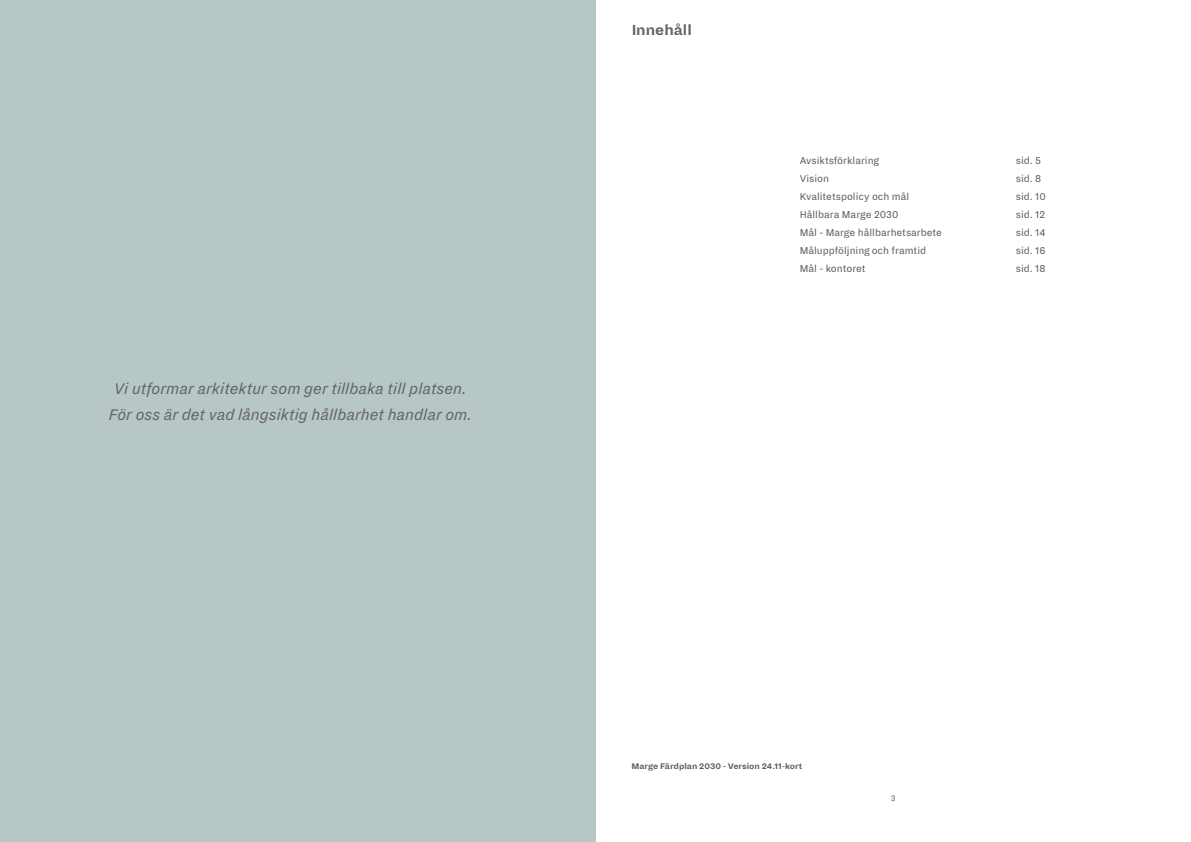
<style>
.page{position:relative;width:1191px;height:842px;background:#fff}
.page>*{position:absolute;margin:0;border:0;box-sizing:border-box;transform-origin:0 0}
.Rubrik{font:italic 17px "Dia";color:#646362}
.t1{font:700 16px "Dia";color:#646362}
.Brödtext{font:11px "Dia";color:#5b5d5d}
.Bildtext__rör_ej{font:700 9px "Dia";color:#5b5d5d}
.t2{font:9px "Dia";color:#646362}
</style>
<div class="page">
<div style="left:0;top:0;width:595px;height:842px;background:#b6c7c6"></div>
<p class="Rubrik" style="left:114px;top:379px;width:354px">Vi utformar arkitektur som ger tillbaka till platsen.</p>
<p class="Rubrik" style="left:109px;top:405px;width:365px">För oss är det vad långsiktig hållbarhet handlar om.</p>
<h2 class="t1" style="left:631px;top:20px;width:62px">Innehåll</h2>
<p class="Brödtext" style="left:799px;top:155px;width:81px">Avsiktsförklaring</p>
<p class="Brödtext" style="left:1015px;top:155px;width:27px">sid. 5</p>
<p class="Brödtext" style="left:799px;top:173px;width:31px">Vision</p>
<p class="Brödtext" style="left:1015px;top:173px;width:27px">sid. 8</p>
<p class="Brödtext" style="left:799px;top:191px;width:111px">Kvalitetspolicy och mål</p>
<p class="Brödtext" style="left:1015px;top:191px;width:32px">sid. 10</p>
<p class="Brödtext" style="left:799px;top:209px;width:100px">Hållbara Marge 2030</p>
<p class="Brödtext" style="left:1015px;top:209px;width:31px">sid. 12</p>
<p class="Brödtext" style="left:799px;top:227px;width:144px">Mål - Marge hållbarhetsarbete</p>
<p class="Brödtext" style="left:1015px;top:227px;width:31px">sid. 14</p>
<p class="Brödtext" style="left:799px;top:245px;width:128px">Måluppföljning och framtid</p>
<p class="Brödtext" style="left:1015px;top:245px;width:31px">sid. 16</p>
<p class="Brödtext" style="left:799px;top:263px;width:67px">Mål - kontoret</p>
<p class="Brödtext" style="left:1015px;top:263px;width:31px">sid. 18</p>
<p class="Bildtext__rör_ej" style="left:631px;top:761px;width:172px">Marge Färdplan 2030 - Version 24.11-kort</p>
<p class="t2" style="left:891px;top:793px;width:6px">3</p>
</div>
